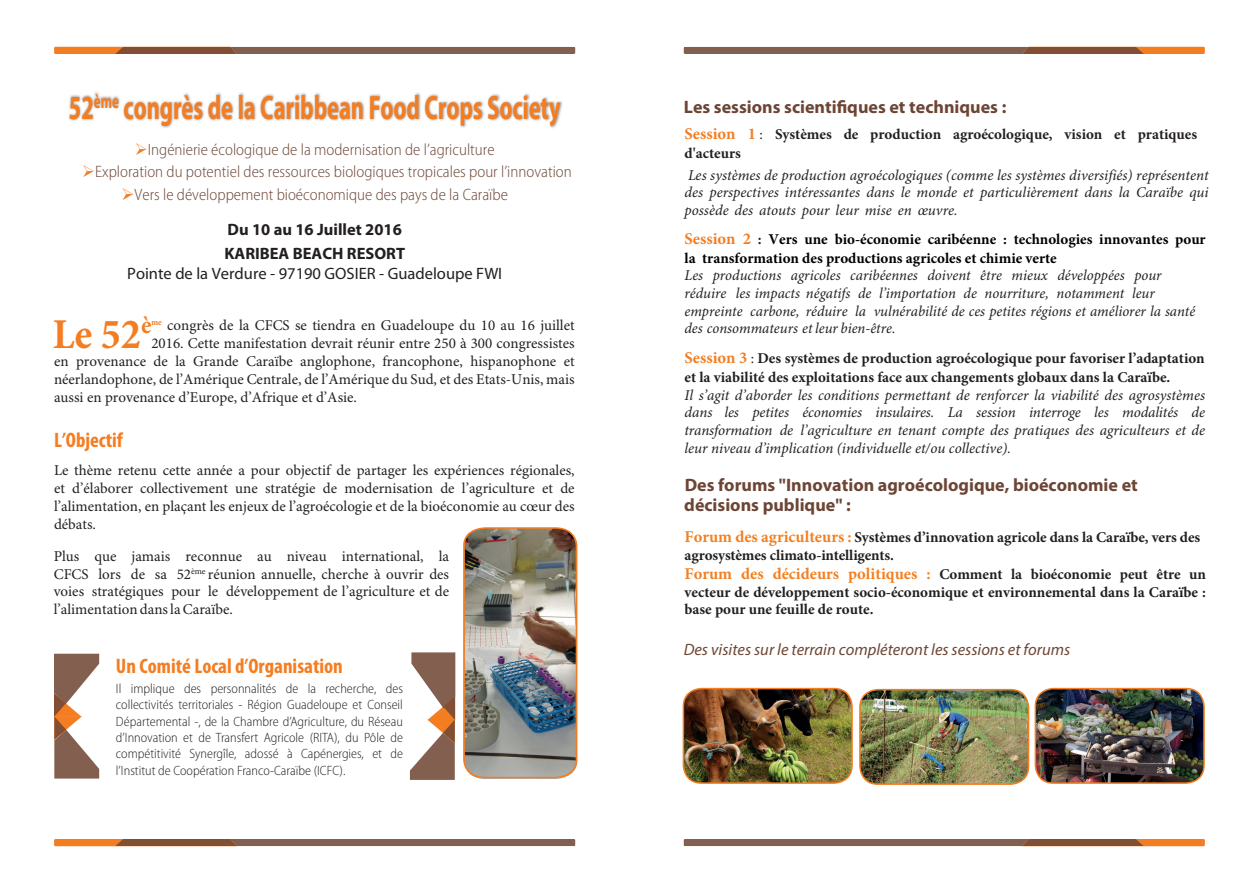
<style>
.page{position:relative;width:1259px;height:893px;background:#fff}
.page>*{position:absolute;margin:0;border:0;box-sizing:border-box;transform-origin:0 0}
.t1{font:700 condensed 43.05px "Minion Pro";color:#f47d21}
.t2{font:700 33.75px "Myriad Pro";color:#f47d21;scale:.67 1}
.t3{font:700 condensed 21px "Myriad Pro";color:#f47d21}
.t4{font:700 18px/20.5px "Myriad Pro";color:#6c4535}
.t5{font:300 semi-condensed 16.5px/35.5px "Myriad Pro";color:#6c4535;text-align:center}
.t6{font:italic 16.5px "Myriad Pro";color:#6d4735}
.t7{font:16.5px "Myriad Pro";color:#231f20}
.t8{font:700 16.5px "Myriad Pro";color:#231f20}
.t9{font:15px/18px "Minion Pro";color:#231f20;text-align:justify}
.t10{font:italic 15px/17.7px "Minion Pro";color:#231f20;text-align:justify}
.t11{font:700 15px/18px "Minion Pro";color:#231f20}
.t12{font:700 15px/18.9px "Minion Pro";color:#000}
.t13{font:300 semi-condensed 13.5px/16.4px "Myriad Pro";color:#231f20;text-align:justify}
.s1{color:#f47d21}
.s2{font-weight:700;font-stretch:normal;color:#231f20}
.s3{font-size:14.25px}
.s4{font-size:16.5px;color:#f47d21}
.s5{font-weight:400}
.s6{color:#231f20}
.s7{font-size:16.5px;color:#f38021}
</style>
<div class="page">
<img style="left:463px;top:527px;width:115px;height:252px">
<svg style="left:54px;top:839px;width:521px;height:7px;background:#915f43"></svg>
<svg style="left:683px;top:839px;width:522px;height:7px;background:#915f43"></svg>
<img style="left:68px;top:92px;width:494px;height:36px">
<img style="left:1037px;top:689px;width:167px;height:94px">
<div style="left:1034px;top:688px;width:170px;height:96px;border:2px solid #f47d21;border-radius:18px"></div>
<img style="left:860px;top:690px;width:168px;height:94px">
<div style="left:859px;top:689px;width:170px;height:96px;border:2px solid #f47d21;border-radius:18px"></div>
<img style="left:685px;top:689px;width:167px;height:92px">
<div style="left:682px;top:688px;width:171px;height:96px;border:2px solid #f47d21;border-radius:18px"></div>
<svg style="left:54px;top:654px;width:45px;height:125px"></svg>
<svg style="left:410px;top:652px;width:45px;height:128px"></svg>
<svg style="left:683px;top:47px;width:522px;height:7px;background:#915f43"></svg>
<svg style="left:54px;top:47px;width:521px;height:7px;background:#915f43"></svg>
<h2 class="t2" style="left:69px;top:89px;width:735px">52<sup>ème</sup> congrès de la Caribbean Food Crops Society</h2>
<p class="t5" style="left:135px;top:132px;width:361px"><span class="s1">➢</span>Ingénierie écologique de la modernisation de l’agriculture</p>
<p class="t5" style="left:82px;top:155px;width:491px"><span class="s1">➢</span>Exploration du potentiel des ressources biologiques tropicales pour l’innovation</p>
<p class="t5" style="left:121px;top:177px;width:388px"><span class="s1">➢</span>Vers le développement bioéconomique des pays de la Caraïbe<br><span class="s2">Du 10 au 16 Juillet 2016</span></p>
<p class="t8" style="left:224px;top:245px;width:182px">KARIBEA BEACH RESORT</p>
<p class="t7" style="left:127px;top:265px;width:376px">Pointe de la Verdure - 97190 GOSIER - Guadeloupe FWI</p>
<h1 class="t1" style="left:53px;top:308px;width:100px">Le 52<sup>è</sup></h1>
<p class="t9" style="left:151px;top:316px;width:425px"><sup>me</sup> congrès de la CFCS se tiendra en Guadeloupe du 10 au 16 juillet</p>
<p class="t9" style="left:151px;top:334px;width:425px">2016. Cette manifestation devrait réunir entre 250 à 300 congressistes</p>
<p class="t9" style="left:54px;top:352px;width:522px">en provenance de la Grande Caraïbe anglophone, francophone, hispanophone et</p>
<p class="t9" style="left:54px;top:370px;width:522px">néerlandophone, de l’Amérique Centrale, de l’Amérique du Sud, et des Etats-Unis, mais</p>
<p class="t9" style="left:54px;top:388px;width:304px">aussi en provenance d’Europe, d’Afrique et d’Asie.</p>
<h3 class="t3" style="left:54px;top:429px;width:70px">L’Objectif</h3>
<p class="t9" style="left:54px;top:462px;width:522px">Le thème retenu cette année a pour objectif de partager les expériences régionales, et d’élaborer collectivement une stratégie de modernisation de l’agriculture et de l’alimentation, en plaçant les enjeux de l’agroécologie et de la bioéconomie au cœur des débats.</p>
<p class="t9" style="left:54px;top:547px;width:397px">Plus que jamais reconnue au niveau international, la CFCS lors de sa 52<sup>ème</sup> réunion annuelle, cherche à ouvrir des voies stratégiques pour le développement de l’agriculture et de l’alimentation dans la Caraïbe.</p>
<h3 class="t3" style="left:116px;top:654px;width:228px">Un Comité Local d’Organisation</h3>
<p class="t13" style="left:116px;top:681px;width:289px">Il implique des personnalités de la recherche, des collectivités territoriales - Région Guadeloupe et Conseil Départemental -, de la Chambre d’Agriculture, du Réseau d’Innovation et de Transfert Agricole (RITA), du Pôle de compétitivité Synergîle, adossé à Capénergies, et de l’Institut de Coopération Franco-Caraïbe (ICFC)<span class="s3">.</span></p>
<p class="t4" style="left:684px;top:97px;width:324px">Les sessions scientifiques et techniques :</p>
<p class="t11" style="left:684px;top:125px;width:514px;line-height:18.8px"><span class="s4">Session 1</span> <span class="s5">:</span> Systèmes de production agroécologique, vision et pratiques d'acteurs</p>
<p class="t10" style="left:684px;top:167px;width:525px">Les systèmes de production agroécologiques (comme les systèmes diversifiés) représentent des perspectives intéressantes dans le monde et particulièrement dans la Caraïbe qui possède des atouts pour leur mise en œuvre.</p>
<p class="t12" style="left:684px;top:229px;width:523px"><span class="s4">Session 2</span> <span class="s6">:</span> Vers une bio-économie caribéenne : technologies innovantes pour la transformation des productions agricoles et chimie verte</p>
<p class="t10" style="left:684px;top:267px;width:512px;text-align:left">Les productions agricoles caribéennes doivent être mieux développées pour réduire les impacts négatifs de l’importation de nourriture, notamment leur empreinte carbone, réduire la vulnérabilité de ces petites régions et améliorer la santé des consommateurs et leur bien-être.</p>
<p class="t11" style="left:684px;top:349px;width:522px;line-height:18.9px"><span class="s4">Session 3</span> <span class="s5">:</span> Des systèmes de production agroécologique pour favoriser l’adaptation et la viabilité des exploitations face aux changements globaux dans la Caraïbe.</p>
<p class="t10" style="left:684px;top:386px;width:522px">Il s’agit d’aborder les conditions permettant de renforcer la viabilité des agrosystèmes dans les petites économies insulaires. La session interroge les modalités de transformation de l’agriculture en tenant compte des pratiques des agriculteurs et de leur niveau d’implication (individuelle et/ou collective).</p>
<p class="t4" style="left:684px;top:474px;width:455px">Des forums "Innovation agroécologique, bioéconomie et décisions publique" :</p>
<p class="t11" style="left:684px;top:528px;width:523px"><span class="s7">Forum des agriculteurs :</span> Systèmes d’innovation agricole dans la Caraïbe, vers des agrosystèmes climato-intelligents.<br><span class="s7">Forum des décideurs politiques :</span> Comment la bioéconomie peut être un vecteur de développement socio-économique et environnemental dans la Caraïbe : base pour une feuille de route.</p>
<p class="t6" style="left:684px;top:640px;width:388px">Des visites sur le terrain compléteront les sessions et forums</p>
</div>
